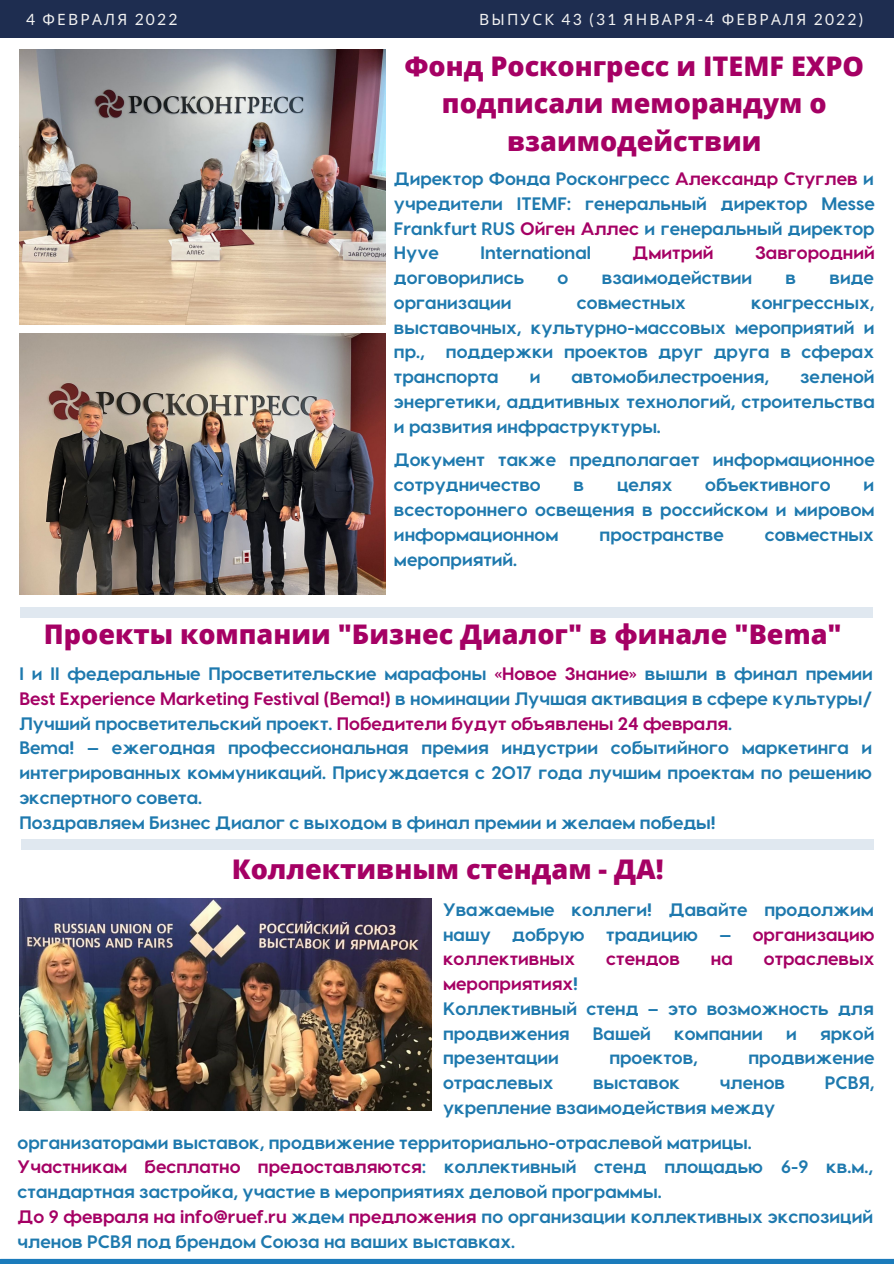
<style>
.page{position:relative;width:894px;height:1264px;background:#fff}
.page>*{position:absolute;margin:0;border:0;box-sizing:border-box;transform-origin:0 0}
.t1{font:800 27px/37.2px "Open Sans";color:#a50064;text-align:center}
.t2{font:700 18px/24.8px "Visby CF";color:#1e79ae;text-align:justify}
.t3{font:700 18px "Visby CF";color:#a50064}
.t4{font:15.6px "Noto Sans";letter-spacing:.14em;color:#f2f2f2}
.s1{font-family:"Lato"}
.s2{color:#a50064}
.s3{color:#1e79ae}
</style>
<div class="page">
<div style="left:0;top:0;width:893px;height:38px;background:#1e2d50"></div>
<div style="left:20px;top:607px;width:852px;height:10px;background:#e0e8f0"></div>
<div style="left:1px;top:1258px;width:892px;height:5px;background:#1b7bbb"></div>
<img style="left:19px;top:50px;width:366px;height:274px">
<img style="left:19px;top:333px;width:366px;height:261px">
<div style="left:22px;top:839px;width:852px;height:10px;background:#e0e8f0"></div>
<img style="left:19px;top:898px;width:412px;height:212px">
<p class="t4" style="left:26px;top:8px;width:153px"><span class="s1">4</span> ФЕВРАЛЯ <span class="s1">2022</span></p>
<p class="t4" style="left:479px;top:8px;width:385px">ВЫПУСК <span class="s1">43 (31</span> ЯНВАРЯ<span class="s1">-4</span> ФЕВРАЛЯ <span class="s1">2022)</span></p>
<p class="t1" style="left:404px;top:47px;width:461px">Фонд Росконгресс и ITEMF EXPO подписали меморандум о взаимодействии</p>
<p class="t2" style="left:394px;top:165px;width:482px">Директор Фонда Росконгресс <span class="s2">Александр Стуглев</span> и учредители ITEMF: генеральный директор Messe Frankfurt RUS <span class="s2">Ойген Аллес</span> и генеральный директор Hyve</p>
<p class="t2" style="left:480px;top:239px;width:112px">International</p>
<p class="t3" style="left:632px;top:241px;width:82px">Дмитрий</p>
<p class="t3" style="left:754px;top:241px;width:121px">Завгородний</p>
<p class="t2" style="left:394px;top:264px;width:132px">договорились</p>
<p class="t2" style="left:557px;top:264px;width:12px">о</p>
<p class="t2" style="left:601px;top:264px;width:152px">взаимодействии</p>
<p class="t2" style="left:785px;top:264px;width:12px">в</p>
<p class="t2" style="left:829px;top:264px;width:46px">виде</p>
<p class="t2" style="left:394px;top:289px;width:119px">организации</p>
<p class="t2" style="left:576px;top:289px;width:111px">совместных</p>
<p class="t2" style="left:394px;top:289px;width:482px;text-indent:357px">конгрессных, выставочных, культурно-массовых мероприятий и пр., поддержки проектов друг друга в сферах транспорта</p>
<p class="t2" style="left:394px;top:363px;width:482px;text-indent:406px">зеленой энергетики, аддитивных технологий, строительства и развития инфраструктуры.</p>
<p class="t2" style="left:529px;top:363px;width:12px">и</p>
<p class="t2" style="left:571px;top:363px;width:199px">автомобилестроения,</p>
<p class="t2" style="left:394px;top:446px;width:482px">Документ также предполагает информационное сотрудничество</p>
<p class="t2" style="left:573px;top:471px;width:12px">в</p>
<p class="t2" style="left:616px;top:471px;width:57px">целях</p>
<p class="t2" style="left:705px;top:471px;width:127px">объективного</p>
<p class="t2" style="left:394px;top:471px;width:482px;text-indent:469px">и всестороннего освещения в российском и мировом информационном</p>
<p class="t2" style="left:599px;top:521px;width:126px">пространстве</p>
<p class="t2" style="left:764px;top:521px;width:111px">совместных</p>
<p class="t2" style="left:394px;top:546px;width:125px">мероприятий.</p>
<p class="t1" style="left:44px;top:614px;width:799px">Проекты компании "Бизнес Диалог" в финале "Bema"</p>
<p class="t2" style="left:19px;top:660px;width:854px">I и II федеральные Просветительские марафоны <span class="s2">«Новое Знание»</span> вышли в финал премии <span class="s2">Best Experience Marketing Festival (Bema!)</span> в номинации Лучшая активация в сфере культуры/ Лучший просветительский проект. <span class="s2">Победители будут объявлены 24 февраля</span>.</p>
<p class="t2" style="left:19px;top:734px;width:854px">Bema! — ежегодная профессиональная премия индустрии событийного маркетинга и интегрированных коммуникаций. Присуждается с 2017 года лучшим проектам по решению экспертного совета.</p>
<p class="t2" style="left:19px;top:809px;width:697px">Поздравляем Бизнес Диалог с выходом в финал премии и желаем победы!</p>
<p class="t1" style="left:232px;top:849px;width:433px">Коллективным стендам - ДА!</p>
<p class="t2" style="left:443px;top:896px;width:433px">Уважаемые коллеги! Давайте продолжим нашу добрую традицию — <span class="s2">организацию коллективных</span></p>
<p class="t3" style="left:606px;top:947px;width:75px">стендов</p>
<p class="t3" style="left:710px;top:947px;width:23px">на</p>
<p class="t3" style="left:763px;top:947px;width:112px">отраслевых</p>
<p class="t3" style="left:443px;top:971px;width:136px">мероприятиях<span class="s3">!</span></p>
<p class="t2" style="left:443px;top:995px;width:432px">Коллективный стенд – это возможность для продвижения</p>
<p class="t2" style="left:592px;top:1019px;width:60px">Вашей</p>
<p class="t2" style="left:674px;top:1019px;width:90px">компании</p>
<p class="t2" style="left:785px;top:1019px;width:12px">и</p>
<p class="t2" style="left:819px;top:1019px;width:56px">яркой</p>
<p class="t2" style="left:443px;top:1044px;width:117px">презентации</p>
<p class="t2" style="left:609px;top:1044px;width:90px">проектов,</p>
<p class="t2" style="left:748px;top:1044px;width:128px">продвижение</p>
<p class="t2" style="left:443px;top:1069px;width:112px">отраслевых</p>
<p class="t2" style="left:593px;top:1069px;width:88px">выставок</p>
<p class="t2" style="left:719px;top:1069px;width:67px">членов</p>
<p class="t2" style="left:824px;top:1069px;width:51px">РСВЯ,</p>
<p class="t2" style="left:443px;top:1094px;width:334px">укрепление взаимодействия между</p>
<p class="t2" style="left:18px;top:1128px;width:735px">организаторами выставок, продвижение территориально-отраслевой матрицы.</p>
<p class="t2" style="left:18px;top:1153px;width:856px"><span class="s2">Участникам бесплатно предоставляются</span>: коллективный стенд площадью 6-9 кв.м., стандартная застройка, участие в мероприятиях деловой программы.</p>
<p class="t2" style="left:18px;top:1203px;width:856px"><span class="s2">До 9 февраля на info@ruef.ru</span> ждем <span class="s2">предложения</span> по организации коллективных экспозиций членов РСВЯ под брендом Союза на ваших выставках.</p>
</div>
